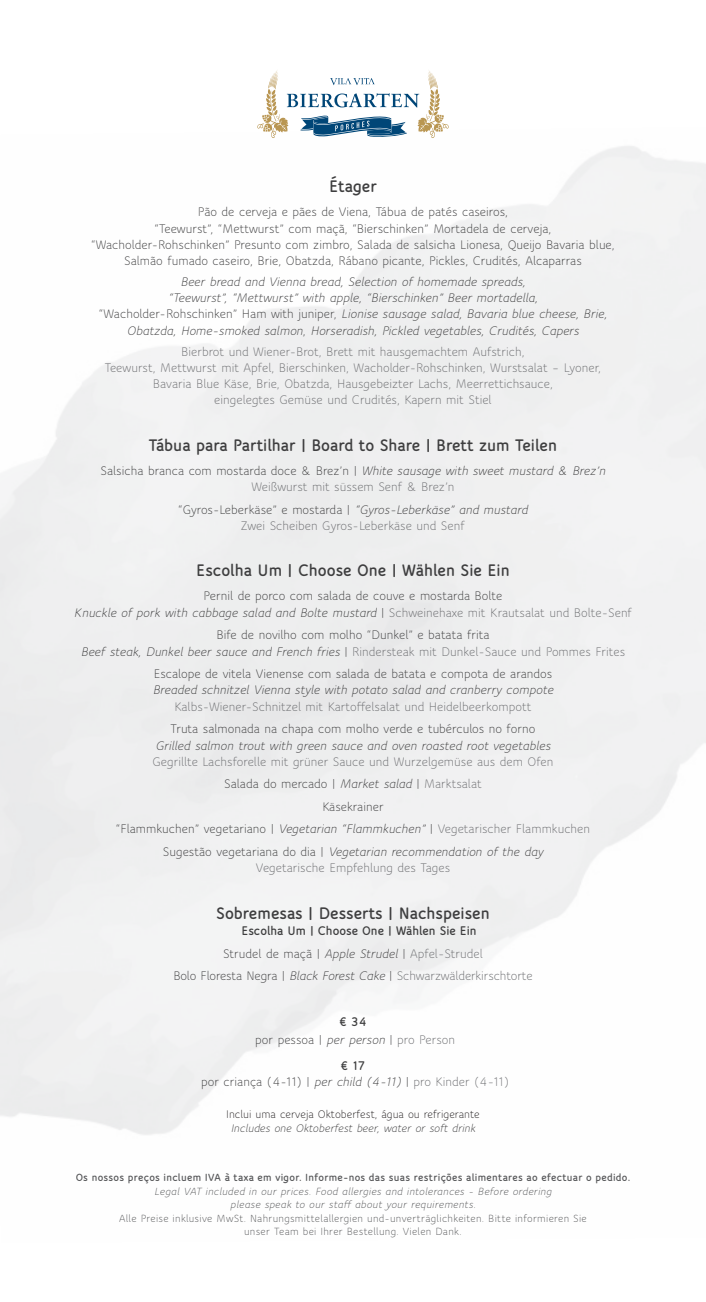
<style>
.page{position:relative;width:706px;height:1302px;background:#fff}
.page>*{position:absolute;margin:0;border:0;box-sizing:border-box;transform-origin:0 0}
.t1{font:800 18px "Speak Pro";color:#3e3e3f}
.t2{font:13.5px "Speak Pro";color:#3e3e3f}
.t3{font:13.5px "Speak Pro";color:#6c6d70}
.t4{font:italic 13.5px "Speak Pro";color:#3e3e3f}
.t5{font:800 13.5px "Speak Pro";color:#3e3e3f}
.t6{font:12px "Speak Pro";color:#231f20}
.t7{font:italic 12px "Speak Pro";color:#3e3e3f}
.t8{font:11.25px/13.5px "Speak Pro";letter-spacing:.02em;color:#57585a;text-align:center}
.t9{font:italic 11.25px/13.5px "Speak Pro";letter-spacing:.02em;color:#57585a;text-align:center}
.t10{font:800 11.25px "Speak Pro";letter-spacing:.025em;color:#57585a}
.s1{font-style:normal}
.s2{font-style:italic}
.s3{font-style:normal;color:#6c6d70}
.s4{font-style:italic;color:#3e3e3f}
.s5{color:#6c6d70}
.s6{color:#3e3e3f}
</style>
<div class="page">
<svg style="left:257px;top:71px;width:192px;height:67px"></svg>
<p class="t1" style="left:329px;top:176px;width:49px">Étager</p>
<p class="t2" style="left:198px;top:204px;width:312px">Pão de cerveja e pães de Viena, Tábua de patés caseiros,</p>
<p class="t2" style="left:154px;top:220px;width:398px">“Teewurst”, “Mettwurst” com maçã, “Bierschinken” Mortadela de cerveja,</p>
<p class="t2" style="left:91px;top:237px;width:525px">“Wacholder-Rohschinken” Presunto com zimbro, Salada de salsicha Lionesa, Queijo Bavaria blue,</p>
<p class="t2" style="left:124px;top:253px;width:459px">Salmão fumado caseiro, Brie, Obatzda, Rábano picante, Pickles, Crudités, Alcaparras</p>
<p class="t4" style="left:180px;top:274px;width:346px">Beer bread and Vienna bread, Selection of homemade spreads,</p>
<p class="t4" style="left:168px;top:290px;width:371px">“Teewurst”, “Mettwurst” with apple, “Bierschinken” Beer mortadella,</p>
<p class="t4" style="left:99px;top:306px;width:510px"><span class="s1">“Wacholder-Rohschinken” Ham with juniper,</span> Lionise sausage salad, Bavaria blue cheese, Brie,</p>
<p class="t4" style="left:127px;top:322px;width:454px">Obatzda, Home-smoked salmon<span class="s1">,</span> Horseradish, Pickled vegetables, Crudités, Capers</p>
<p class="t3" style="left:181px;top:343px;width:345px">Bierbrot und Wiener-Brot, Brett mit hausgemachtem Aufstrich,</p>
<p class="t3" style="left:105px;top:360px;width:498px">Teewurst, Mettwurst mit Apfel, Bierschinken, Wacholder-Rohschinken, Wurstsalat – Lyoner,</p>
<p class="t3" style="left:153px;top:376px;width:401px">Bavaria Blue Käse, Brie, Obatzda, Hausgebeizter Lachs, Meerrettichsauce,</p>
<p class="t3" style="left:214px;top:392px;width:279px">eingelegtes Gemüse und Crudités, Kapern mit Stiel</p>
<p class="t1" style="left:149px;top:434px;width:410px">Tábua para Partilhar | Board to Share | Brett zum Teilen</p>
<p class="t2" style="left:101px;top:463px;width:506px">Salsicha branca com mostarda doce &amp; Brez’n | <span class="s2">White sausage with sweet mustard &amp; Brez’n</span></p>
<p class="t3" style="left:251px;top:479px;width:205px">Weißwurst mit süssem Senf &amp; Brez’n</p>
<p class="t2" style="left:178px;top:501px;width:351px">“Gyros-Leberkäse” e mostarda | <span class="s2">“Gyros-Leberkäse” and mustard</span></p>
<p class="t3" style="left:241px;top:517px;width:225px">Zwei Scheiben Gyros-Leberkäse und Senf</p>
<p class="t1" style="left:196px;top:559px;width:315px">Escolha Um | Choose One | Wählen Sie Ein</p>
<p class="t2" style="left:203px;top:588px;width:300px">Pernil de porco com salada de couve e mostarda Bolte</p>
<p class="t4" style="left:74px;top:604px;width:559px">Knuckle of pork with cabbage salad and Bolte mustard | <span class="s3">Schweinehaxe mit Krautsalat und Bolte-Senf</span></p>
<p class="t2" style="left:216px;top:627px;width:274px">Bife de novilho com molho “Dunkel” e batata frita</p>
<p class="t3" style="left:81px;top:643px;width:546px"><span class="s4">Beef steak, Dunkel beer sauce and French fries |</span> Rindersteak mit Dunkel-Sauce und Pommes Frites</p>
<p class="t2" style="left:154px;top:666px;width:400px">Escalope de vitela Vienense com salada de batata e compota de arandos</p>
<p class="t4" style="left:153px;top:682px;width:402px">Breaded schnitzel Vienna style with potato salad and cranberry compote</p>
<p class="t3" style="left:175px;top:698px;width:358px">Kalbs-Wiener-Schnitzel mit Kartoffelsalat und Heidelbeerkompott</p>
<p class="t2" style="left:171px;top:721px;width:366px">Truta salmonada na chapa com molho verde e tubérculos no forno</p>
<p class="t4" style="left:155px;top:737px;width:397px">Grilled salmon trout with green sauce and oven roasted root vegetables</p>
<p class="t3" style="left:152px;top:753px;width:402px">Gegrillte Lachsforelle mit grüner Sauce und Wurzelgemüse aus dem Ofen</p>
<p class="t2" style="left:224px;top:776px;width:259px">Salada do mercado | <span class="s2">Market salad</span> | <span class="s5">Marktsalat</span></p>
<p class="t2" style="left:322px;top:798px;width:63px">Käsekrainer</p>
<p class="t2" style="left:116px;top:821px;width:476px">“Flammkuchen” vegetariano | <span class="s2">Vegetarian “Flammkuchen”</span> | <span class="s5">Vegetarischer Flammkuchen</span></p>
<p class="t4" style="left:163px;top:843px;width:382px"><span class="s1">Sugestão vegetariana do dia |</span> Vegetarian recommendation of the day</p>
<p class="t3" style="left:256px;top:860px;width:196px">Vegetarische Empfehlung des Tages</p>
<p class="t1" style="left:216px;top:902px;width:275px">Sobremesas | Desserts | Nachspeisen</p>
<p class="t5" style="left:241px;top:922px;width:237px">Escolha Um | Choose One | Wählen Sie Ein</p>
<p class="t2" style="left:223px;top:945px;width:261px">Strudel de maçã | <span class="s2">Apple Strudel</span> | <span class="s5">Apfel-Strudel</span></p>
<p class="t3" style="left:173px;top:967px;width:361px"><span class="s6">Bolo Floresta Negra |</span> <span class="s4">Black Forest Cake</span> <span class="s6">|</span> Schwarzwälderkirschtorte</p>
<p class="t5" style="left:339px;top:1013px;width:29px">€ 34</p>
<p class="t2" style="left:255px;top:1031px;width:201px">por pessoa | <span class="s2">per person</span> | <span class="s5">pro Person</span></p>
<p class="t5" style="left:341px;top:1057px;width:26px">€ 17</p>
<p class="t2" style="left:201px;top:1073px;width:310px">por criança (4-11) | <span class="s2">per child (4-11)</span> | <span class="s5">pro Kinder (4-11)</span></p>
<p class="t6" style="left:226px;top:1106px;width:255px">Inclui uma cerveja Oktoberfest, água ou refrigerante</p>
<p class="t7" style="left:231px;top:1121px;width:246px">Includes one Oktoberfest beer, water or soft drink</p>
<p class="t10" style="left:76px;top:1170px;width:556px">Os nossos preços incluem IVA à taxa em vigor. Informe-nos das suas restrições alimentares ao efectuar o pedido.</p>
<p class="t9" style="left:154px;top:1183px;width:399px">Legal VAT included in our prices. Food allergies and intolerances - Before ordering please speak to our staff about your requirements.</p>
<p class="t8" style="left:119px;top:1210px;width:469px">Alle Preise inklusive MwSt. Nahrungsmittelallergien und-unverträglichkeiten. Bitte informieren Sie unser Team bei Ihrer Bestellung. Vielen Dank.</p>
</div>
